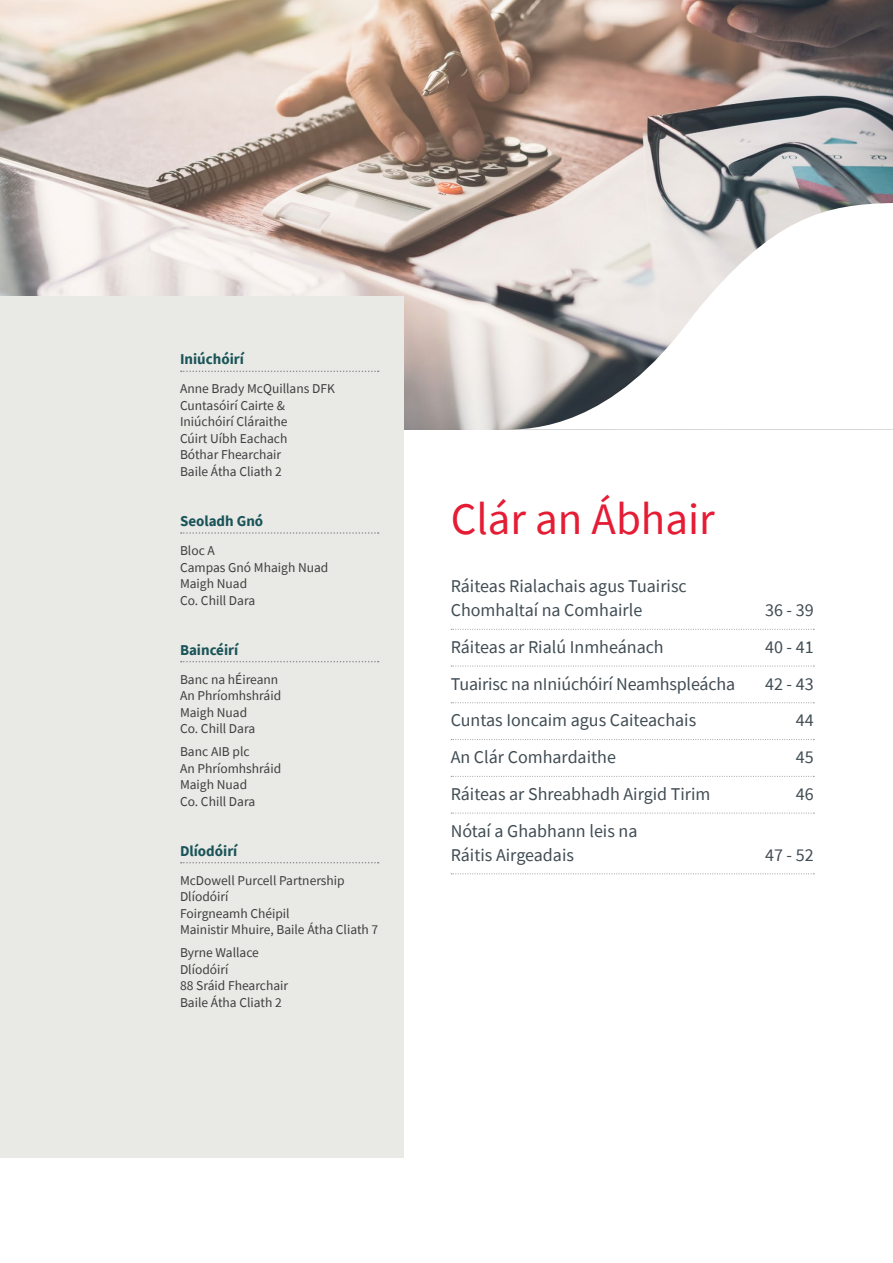
<style>
.page{position:relative;width:893px;height:1263px;background:#fff}
.page>*{position:absolute;margin:0;border:0;box-sizing:border-box;transform-origin:0 0}
.t1{font:45px "Source Sans Pro";color:#e41d35}
.t2{font:18px/24px "Source Sans Pro";color:#404c53}
.t3{font:700 15px "Source Sans Pro";color:#195459}
.t4{font:13.5px/16.5px "Source Sans Pro";color:#3e3e3f}
</style>
<div class="page">
<img style="left:0;top:0;width:893px;height:430px">
<div style="left:0;top:296px;width:404px;height:862px;background:#e9e9e5"></div>
<svg style="left:505px;top:203px;width:388px;height:227px"></svg>
<svg style="left:181px;top:371px;width:198px;height:1px"></svg>
<svg style="left:181px;top:532px;width:198px;height:2px"></svg>
<svg style="left:181px;top:661px;width:198px;height:1px"></svg>
<svg style="left:181px;top:862px;width:198px;height:1px"></svg>
<svg style="left:451px;top:629px;width:363px;height:1px"></svg>
<svg style="left:451px;top:666px;width:363px;height:1px"></svg>
<svg style="left:451px;top:702px;width:363px;height:1px"></svg>
<svg style="left:451px;top:739px;width:363px;height:1px"></svg>
<svg style="left:451px;top:776px;width:363px;height:1px"></svg>
<svg style="left:451px;top:813px;width:363px;height:1px"></svg>
<svg style="left:451px;top:873px;width:363px;height:1px"></svg>
<p class="t3" style="left:180px;top:349px;width:65px">Iniúchóirí</p>
<p class="t4" style="left:180px;top:381px;width:156px">Anne Brady McQuillans DFK<br>Cuntasóirí Cairte &amp;<br>Iniúchóirí Cláraithe<br>Cúirt Uíbh Eachach<br>Bóthar Fhearchair<br>Baile Átha Cliath 2</p>
<p class="t3" style="left:180px;top:511px;width:85px">Seoladh Gnó</p>
<p class="t4" style="left:180px;top:542px;width:150px">Bloc A<br>Campas Gnó Mhaigh Nuad<br>Maigh Nuad<br>Co. Chill Dara</p>
<p class="t3" style="left:180px;top:639px;width:60px">Baincéirí</p>
<p class="t4" style="left:180px;top:671px;width:103px">Banc na hÉireann<br>An Phríomhshráid<br>Maigh Nuad<br>Co. Chill Dara</p>
<p class="t4" style="left:180px;top:743px;width:103px">Banc AIB plc<br>An Phríomhshráid<br>Maigh Nuad<br>Co. Chill Dara</p>
<p class="t3" style="left:180px;top:840px;width:59px">Dlíodóirí</p>
<p class="t4" style="left:180px;top:872px;width:200px">McDowell Purcell Partnership<br>Dlíodóirí<br>Foirgneamh Chéipil<br>Mainistir Mhuire, Baile Átha Cliath 7</p>
<p class="t4" style="left:180px;top:944px;width:110px">Byrne Wallace<br>Dlíodóirí<br>88 Sráid Fhearchair<br>Baile Átha Cliath 2</p>
<h1 class="t1" style="left:451px;top:491px;width:265px">Clár an Ábhair</h1>
<h2 class="t2" style="left:451px;top:574px;width:238px">Ráiteas Rialachais agus Tuairisc<br>Chomhaltaí na Comhairle</h2>
<h2 class="t2" style="left:765px;top:598px;width:50px">36 - 39</h2>
<h2 class="t2" style="left:451px;top:635px;width:214px">Ráiteas ar Rialú Inmheánach</h2>
<h2 class="t2" style="left:765px;top:635px;width:50px">40 - 41</h2>
<h2 class="t2" style="left:451px;top:672px;width:286px">Tuairisc na nIniúchóirí Neamhspleácha</h2>
<h2 class="t2" style="left:765px;top:672px;width:50px">42 - 43</h2>
<h2 class="t2" style="left:451px;top:708px;width:247px">Cuntas Ioncaim agus Caiteachais</h2>
<h2 class="t2" style="left:796px;top:708px;width:19px">44</h2>
<h2 class="t2" style="left:451px;top:745px;width:167px">An Clár Comhardaithe</h2>
<h2 class="t2" style="left:796px;top:745px;width:19px">45</h2>
<h2 class="t2" style="left:451px;top:782px;width:261px">Ráiteas ar Shreabhadh Airgid Tirim</h2>
<h2 class="t2" style="left:796px;top:782px;width:19px">46</h2>
<h2 class="t2" style="left:451px;top:819px;width:188px">Nótaí a Ghabhann leis na<br>Ráitis Airgeadais</h2>
<h2 class="t2" style="left:765px;top:843px;width:50px">47 - 52</h2>
</div>
